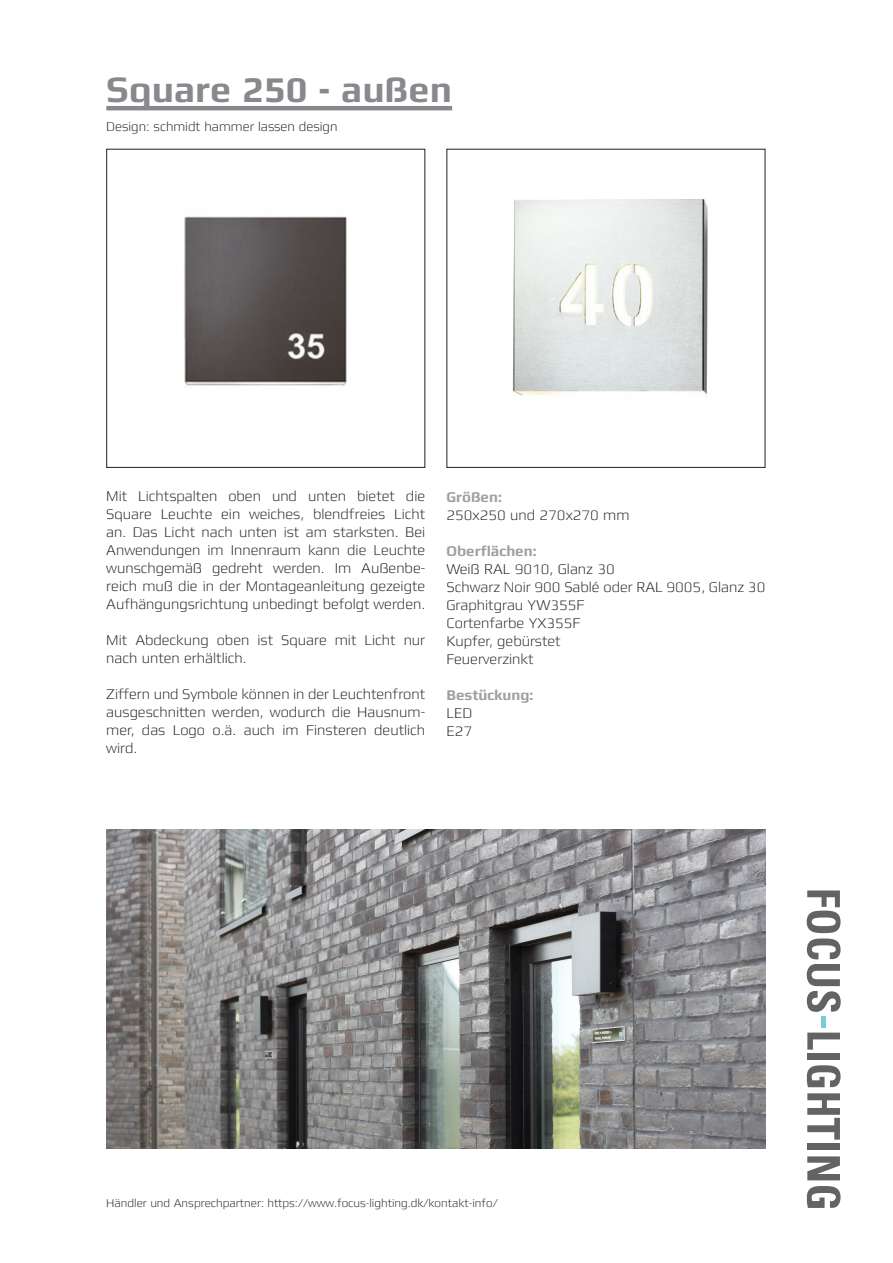
<style>
.page{position:relative;width:893px;height:1263px;background:#fff}
.page>*{position:absolute;margin:0;border:0;box-sizing:border-box;transform-origin:0 0}
.Overskrift{font:700 37.5px "Mdd";color:#87898c}
.t1{font:300 15px/18px "Mdd";color:#231f20;text-align:justify}
.t2{font:700 15px "Mdd";color:#9d9fa2}
.t3{font:300 13.5px "Mdd";color:#231f20}
.t4{font:300 12px "Mdd";color:#231f20}
</style>
<div class="page">
<img style="left:184px;top:216px;width:163px;height:170px">
<div style="left:106px;top:149px;width:319px;height:319px;border:1px solid #231f20"></div>
<img style="left:512px;top:199px;width:196px;height:197px">
<img style="left:106px;top:829px;width:659px;height:319px">
<svg style="left:807px;top:890px;width:34px;height:122px"></svg>
<svg style="left:807px;top:1032px;width:33px;height:18px"></svg>
<div style="left:807px;top:1053px;width:33px;height:7px;background:#636366"></div>
<svg style="left:807px;top:1065px;width:33px;height:22px"></svg>
<svg style="left:807px;top:1093px;width:33px;height:46px"></svg>
<div style="left:807px;top:1143px;width:33px;height:7px;background:#636366"></div>
<svg style="left:807px;top:1156px;width:33px;height:24px"></svg>
<svg style="left:807px;top:1186px;width:33px;height:22px"></svg>
<div style="left:821px;top:1016px;width:5px;height:11px;background:#74cdd9"></div>
<hr style="left:106px;top:106px;width:346px;height:4px;background:#87898c">
<p class="Overskrift" style="left:106px;top:69px;width:347px">Square 250 - außen</p>
<p class="t3" style="left:106px;top:119px;width:233px">Design: schmidt hammer lassen design</p>
<p class="t1" style="left:106px;top:487px;width:320px">Mit Lichtspalten oben und unten bietet die Square Leuchte ein weiches, blendfreies Licht an. Das Licht nach unten ist am starksten. Bei Anwendungen im Innenraum kann die Leuchte wunschgemäß gedreht werden. Im Außenbe&shy;reich muß die in der Montageanleitung gezeigte Aufhängungsrichtung unbedingt befolgt werden.</p>
<p class="t1" style="left:106px;top:631px;width:320px">Mit Abdeckung oben ist Square mit Licht nur nach unten erhältlich.</p>
<p class="t1" style="left:106px;top:685px;width:320px">Ziffern und Symbole können in der Leuchtenfront</p>
<p class="t1" style="left:106px;top:703px;width:320px">ausgeschnitten werden, wodurch die Hausnum&shy;mer, das Logo o.ä. auch im Finsteren deutlich wird.</p>
<p class="t2" style="left:446px;top:489px;width:57px">Größen:</p>
<p class="t1" style="left:446px;top:506px;width:185px">250x250 und 270x270 mm</p>
<p class="t2" style="left:446px;top:543px;width:92px">Oberflächen:</p>
<p class="t1" style="left:446px;top:560px;width:170px">Weiß RAL 9010, Glanz 30</p>
<p class="t1" style="left:446px;top:578px;width:320px">Schwarz Noir 900 Sablé oder RAL 9005, Glanz 30</p>
<p class="t1" style="left:446px;top:596px;width:140px">Graphitgrau YW355F</p>
<p class="t1" style="left:446px;top:614px;width:136px">Cortenfarbe YX355F</p>
<p class="t1" style="left:446px;top:632px;width:116px">Kupfer, gebürstet</p>
<p class="t1" style="left:446px;top:650px;width:88px">Feuerverzinkt</p>
<p class="t2" style="left:446px;top:687px;width:88px">Bestückung:</p>
<p class="t1" style="left:446px;top:704px;width:27px">LED</p>
<p class="t1" style="left:446px;top:722px;width:27px">E27</p>
<p class="t4" style="left:106px;top:1197px;width:393px">Händler und Ansprechpartner: https://www.focus-lighting.dk/kontakt-info/</p>
</div>
